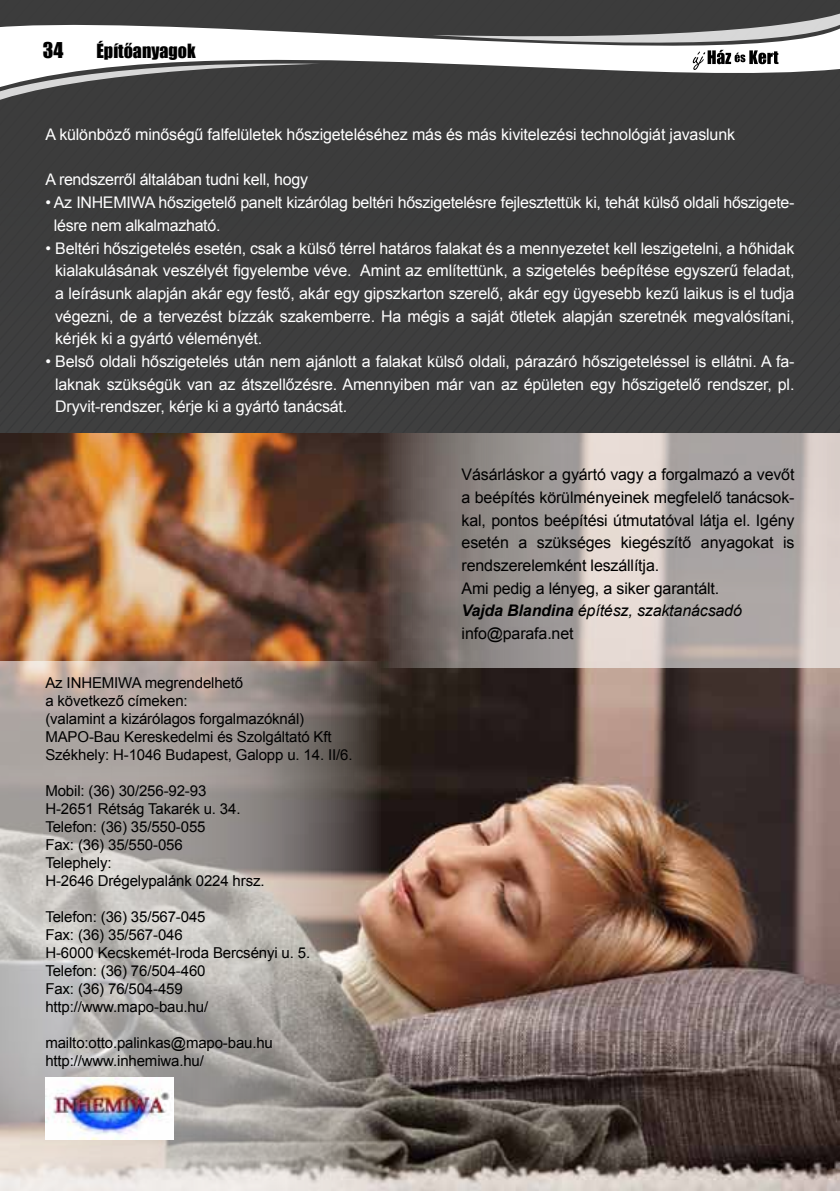
<style>
.page{position:relative;width:840px;height:1191px;background:#fff}
.page>*{position:absolute;margin:0;border:0;box-sizing:border-box;transform-origin:0 0}
.t1{font:20px "Impact";color:#000}
.t2{font:18px "Impact";color:#000}
.t3{font:16px/22.6px "Arial";letter-spacing:-.01em;color:#fff;text-align:justify}
.t4{font:16px/22.6px "Arial";letter-spacing:-.01em;color:#000}
.t5{font:15px/18px "Arial";letter-spacing:-.01em;color:#000}
.s1{font-weight:700;font-style:italic}
.s2{font-style:italic}
</style>
<div class="page">
<div style="left:0;top:0;width:839px;height:434px;background:#3c3c3d"></div>
<img style="left:0;top:434px;width:839px;height:757px">
<svg style="left:0;top:661px;width:380px;height:530px;background:#a9a39e"></svg>
<svg style="left:380px;top:434px;width:459px;height:234px;background:#a89f9c"></svg>
<svg style="left:0;top:24px;width:828px;height:49px;fill:#fff"></svg>
<svg style="left:0;top:62px;width:320px;height:38px"></svg>
<svg style="left:432px;top:14px;width:407px;height:56px"></svg>
<img style="left:45px;top:1077px;width:128px;height:63px">
<p class="t1" style="left:43px;top:35px;width:22px">34</p>
<p class="t2" style="left:96px;top:37px;width:101px">Építőanyagok</p>
<p class="t3" style="left:45px;top:123px;width:690px">A különböző minőségű falfelületek hőszigeteléséhez más és más kivitelezési technológiát javaslunk</p>
<p class="t3" style="left:45px;top:169px;width:264px">A rendszerről általában tudni kell, hogy</p>
<p class="t3" style="left:54px;top:191px;width:741px;text-indent:-9px">• Az INHEMIWA hőszigetelő panelt kizárólag beltéri hőszigetelésre fejlesztettük ki, tehát külső oldali hőszigete&shy;lésre nem alkalmazható.</p>
<p class="t3" style="left:55px;top:237px;width:740px;text-indent:-10px">• Beltéri hőszigetelés esetén, csak a külső térrel határos falakat és a mennyezetet kell leszigetelni, a hőhidak kialakulásának veszélyét figyelembe véve. Amint az említettünk, a szigetelés beépítése egyszerű feladat, a leírásunk alapján akár egy festő, akár egy gipszkarton szerelő, akár egy ügyesebb kezű laikus is el tudja végezni, de a tervezést bízzák szakemberre. Ha mégis a saját ötletek alapján szeretnék megvalósítani, kérjék ki a gyártó véleményét.</p>
<p class="t3" style="left:55px;top:350px;width:740px;text-indent:-10px">• Belső oldali hőszigetelés után nem ajánlott a falakat külső oldali, párazáró hőszigeteléssel is ellátni. A fa&shy;laknak szükségük van az átszellőzésre. Amennyiben már van az épületen egy hőszigetelő rendszer, pl.<br>Dryvit-rendszer, kérje ki a gyártó tanácsát.</p>
<p class="t5" style="left:45px;top:673px;width:308px">Az INHEMIWA megrendelhető<br>a következő címeken:<br>(valamint a kizárólagos forgalmazóknál)<br>MAPO-Bau Kereskedelmi és Szolgáltató Kft Székhely: H-1046 Budapest, Galopp u. 14. II/6.</p>
<p class="t5" style="left:45px;top:781px;width:220px">Mobil: (36) 30/256-92-93<br>H-2651 Rétság Takarék u. 34.<br>Telefon: (36) 35/550-055<br>Fax: (36) 35/550-056<br>Telephely:<br>H-2646 Drégelypalánk 0224 hrsz.</p>
<p class="t5" style="left:45px;top:907px;width:266px">Telefon: (36) 35/567-045<br>Fax: (36) 35/567-046<br>H-6000 Kecskemét-Iroda Bercsényi u. 5.<br>Telefon: (36) 76/504-460<br>Fax: (36) 76/504-459 http://www.mapo-bau.hu/</p>
<p class="t5" style="left:45px;top:1033px;width:229px">mailto:otto.palinkas@mapo-bau.hu http://www.inhemiwa.hu/</p>
<p class="t4" style="left:461px;top:463px;width:334px">Vásárláskor a gyártó vagy a forgalmazó a vevőt a beépítés körülményeinek megfelelő tanácsok&shy;kal, pontos beépítési útmutatóval látja el. Igény esetén a szükséges kiegészítő anyagokat is rendszerelemként leszállítja.<br>Ami pedig a lényeg, a siker garantált.<br><span class="s1">Vajda Blandina</span> <span class="s2">építész, szaktanácsadó </span>info@parafa.net</p>
</div>
